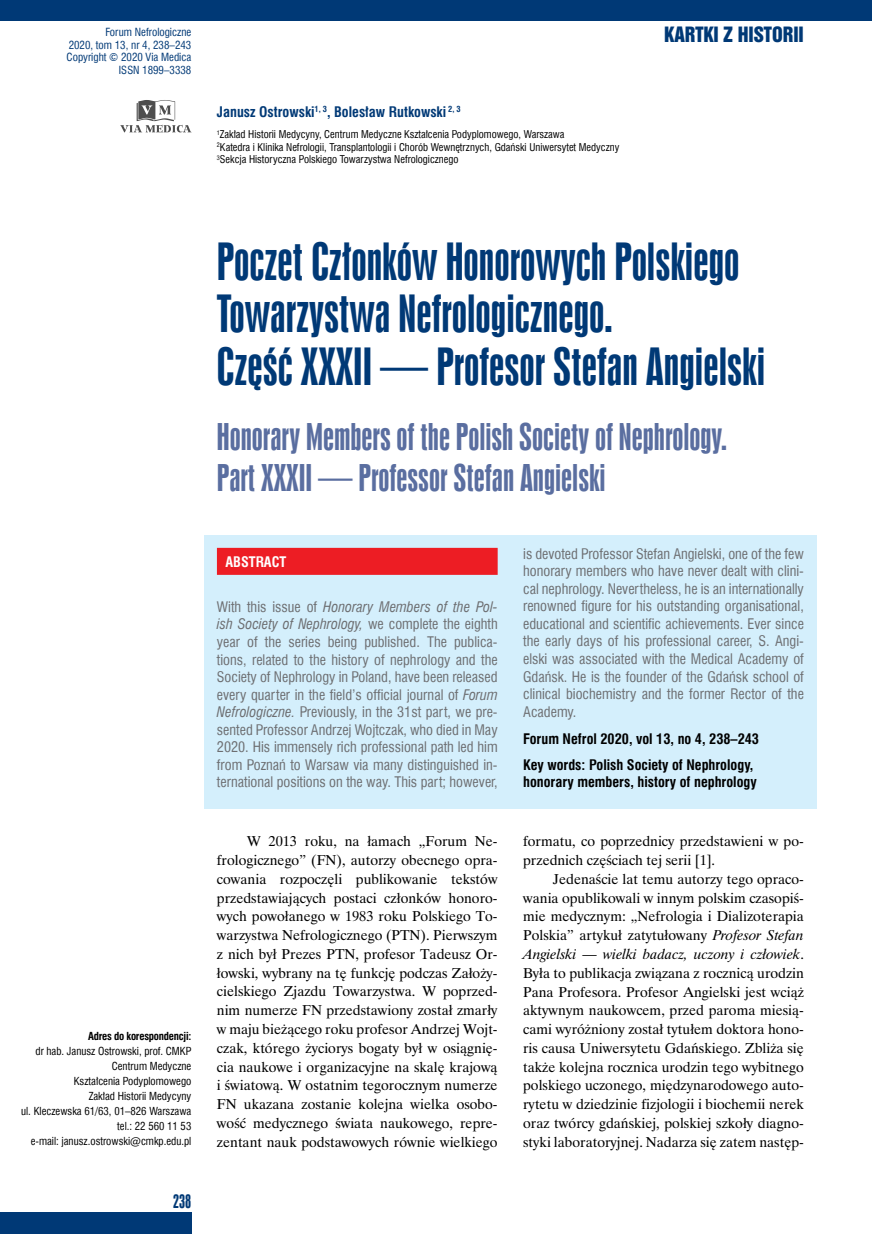
<style>
.page{position:relative;width:872px;height:1234px;background:#fff}
.page>*{position:absolute;margin:0;border:0;box-sizing:border-box;transform-origin:0 0}
.t1{font:48px/52.5px "Swis 924 EU";color:#003976}
.t2{font:34.5px/41.4px "Swis 924 EU";color:#5a6ea0}
.t3{font:19.35px "Swis 921 EU";color:#003976}
.t4{font:18px "Swis 924 EU";color:#003976}
.t5{font:14.25px/18.8px "Time Ibis EE";color:#000;text-align:justify}
.t6{font:14.25px/17.5px "Swis 721 Cn EU";color:#6d6e71;text-align:justify}
.t7{font:700 14.25px/26.1px "Swis 721 Cn EU";color:#000}
.t8{font:700 14.25px "Swis 721 Cn EU";color:#003976}
.t9{font:700 14.25px "Swis 721 Cn EU";color:#fff}
.t10{font:10.95px/12.6px "Swis 721 Cn EU";color:#003976;text-align:right}
.t11{font:10.8px/15px "Swis 721 Cn EU";color:#000;text-align:right}
.t12{font:700 10.8px "Swis 721 Cn EU";letter-spacing:-.02em;color:#000}
.t13{font:10.5px/12.6px "Swis 721 Cn EU";color:#000}
.s1{font-style:italic}
</style>
<div class="page">
<div style="left:0;top:1212px;width:191px;height:21px;background:#003976"></div>
<div style="left:0;top:0;width:872px;height:21px;background:#003976"></div>
<svg style="left:120px;top:100px;width:71px;height:33px"></svg>
<div style="left:204px;top:535px;width:612px;height:273px;background:#d4effc"></div>
<div style="left:217px;top:547px;width:280px;height:27px;background:#ed1d24"></div>
<p class="t10" style="left:67px;top:26px;width:126px">Forum Nefrologiczne<br>2020, tom 13, nr 4, 238–243<br>Copyright © 2020 Via Medica<br>ISSN 1899–3338</p>
<h3 class="t3" style="left:664px;top:22px;width:141px">KARTKI Z HISTORII</h3>
<p class="t8" style="left:217px;top:103px;width:245px">Janusz Ostrowski<sup>1,</sup> <sup>3</sup>, Bolesław Rutkowski <sup>2,</sup> <sup>3</sup></p>
<p class="t13" style="left:217px;top:128px;width:404px"><sup>1</sup>Zakład Historii Medycyny, Centrum Medyczne Kształcenia Podyplomowego, Warszawa<br><sup>2</sup>Katedra i Klinika Nefrologii, Transplantologii i Chorób Wewnętrznych, Gdański Uniwersytet Medyczny<br><sup>3</sup>Sekcja Historyczna Polskiego Towarzystwa Nefrologicznego</p>
<h1 class="t1" style="left:217px;top:235px;width:550px">Poczet Członków Honorowych Polskiego<br>Towarzystwa Nefrologicznego.<br>Część XXXII — Profesor Stefan Angielski</h1>
<h2 class="t2" style="left:217px;top:416px;width:511px">Honorary Members of the Polish Society of Nephrology.<br>Part XXXII — Professor Stefan Angielski</h2>
<p class="t12" style="left:88px;top:1029px;width:105px">Adres do korespondencji:</p>
<p class="t11" style="left:21px;top:1042px;width:172px">dr hab. Janusz Ostrowski, prof. CMKP<br>Centrum Medyczne<br>Kształcenia Podyplomowego<br>Zakład Historii Medycyny<br>ul. Kleczewska 61/63, 01–826 Warszawa tel.: 22 560 11 53<br>e-mail: janusz.ostrowski@cmkp.edu.pl</p>
<p class="t4" style="left:173px;top:1190px;width:20px">238</p>
<p class="t9" style="left:225px;top:553px;width:62px">ABSTRACT</p>
<p class="t6" style="left:217px;top:597px;width:282px">With this issue of <span class="s1">Honorary Members of the Pol&shy;ish Society of Nephrology,</span> we complete the eighth year of the series being published. The publica&shy;tions, related to the history of nephrology and the Society of Nephrology in Poland, have been released every quarter in the field’s official journal of <span class="s1">Forum Nefrologiczne.</span> Previously, in the 31st part, we pre&shy;sented Professor Andrzej Wojtczak, who died in May 2020. His immensely rich professional path led him from Poznań to Warsaw via many distinguished in&shy;ternational positions on the way. This part; however,</p>
<p class="t6" style="left:523px;top:544px;width:282px">is devoted Professor Stefan Angielski, one of the few honorary members who have never dealt with clini&shy;cal nephrology. Nevertheless, he is an internationally renowned figure for his outstanding organisational, educational and scientific achievements. Ever since the early days of his professional career, S. Angi&shy;elski was associated with the Medical Academy of Gdańsk. He is the founder of the Gdańsk school of clinical biochemistry and the former Rector of the Academy.</p>
<p class="t7" style="left:523px;top:726px;width:237px">Forum Nefrol 2020, vol 13, no 4, 238–243<br>Key words: Polish Society of Nephrology,</p>
<p class="t7" style="left:523px;top:769px;width:235px">honorary members, history of nephrology</p>
<p class="t5" style="left:217px;top:831px;width:282px;text-indent:30px">W 2013 roku, na łamach „Forum Ne&shy;frologicznego” (FN), autorzy obecnego opra&shy;cowania rozpoczęli publikowanie tekstów przedstawiających postaci członków honoro&shy;wych powołanego w 1983 roku Polskiego To&shy;warzystwa Nefrologicznego (PTN). Pierwszym z nich był Prezes PTN, profesor Tadeusz Or&shy;łowski, wybrany na tę funkcję podczas Założy&shy;cielskiego Zjazdu Towarzystwa. W poprzed&shy;nim numerze FN przedstawiony został zmarły w maju bieżącego roku profesor Andrzej Wojt&shy;czak, którego życiorys bogaty był w osiągnię&shy;cia naukowe i organizacyjne na skalę krajową i światową. W ostatnim tegorocznym numerze FN ukazana zostanie kolejna wielka osobo&shy;wość medycznego świata naukowego, repre&shy;zentant nauk podstawowych równie wielkiego</p>
<p class="t5" style="left:523px;top:831px;width:282px">formatu, co poprzednicy przedstawieni w po&shy;przednich częściach tej serii [1].</p>
<p class="t5" style="left:523px;top:869px;width:282px;text-indent:30px">Jedenaście lat temu autorzy tego opraco&shy;wania opublikowali w innym polskim czasopiś&shy;mie medycznym: „Nefrologia i Dializoterapia Polskia” artykuł zatytułowany <span class="s1">Profesor Stefan Angielski — wielki badacz, uczony i człowiek</span>.<br>Była to publikacja związana z rocznicą urodzin Pana Profesora. Profesor Angielski jest wciąż aktywnym naukowcem, przed paroma miesią&shy;cami wyróżniony został tytułem doktora hono&shy;ris causa Uniwersytetu Gdańskiego. Zbliża się także kolejna rocznica urodzin tego wybitnego polskiego uczonego, międzynarodowego auto&shy;rytetu w dziedzinie fizjologii i biochemii nerek oraz twórcy gdańskiej, polskiej szkoły diagno&shy;styki laboratoryjnej. Nadarza się zatem następ-</p>
</div>
